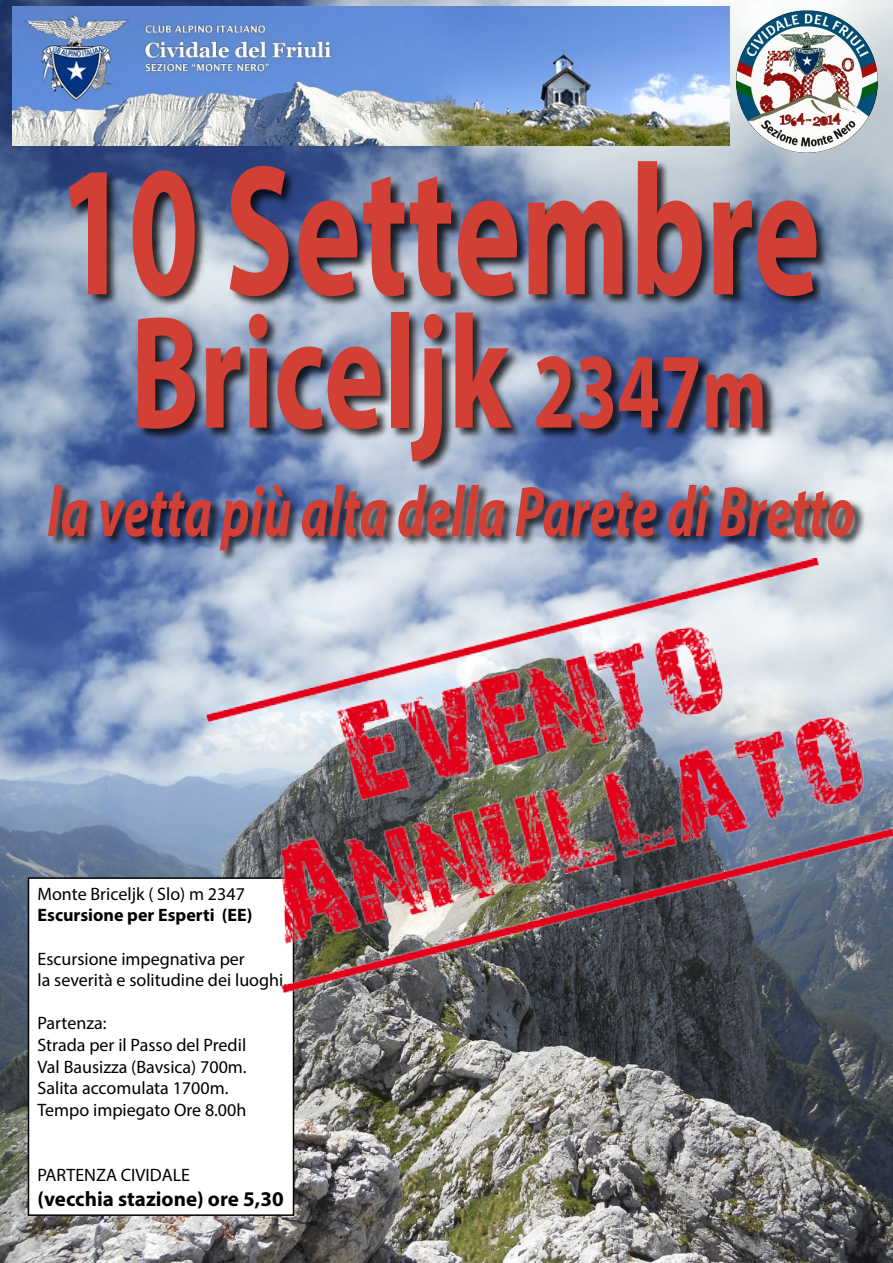
<style>
.page{position:relative;width:893px;height:1263px;background:#fff}
.page>*{position:absolute;margin:0;border:0;box-sizing:border-box;transform-origin:0 0}
.t1{font:700 187.5px "Myriad Pro";color:#d13f35;scale:.68 1}
.t2{font:700 162px "Myriad Pro";color:#d13f35;scale:.7 1}
.t3{font:italic 700 72px "Myriad Pro";color:#d13f35;scale:.7 1}
.t4{font:700 21px "Myriad Pro";color:#000}
.t5{font:18px/21.6px "Myriad Pro";color:#000}
.t6{font:700 18px "Myriad Pro";color:#000}
.s1{font-size:108px}
</style>
<div class="page">
<img style="left:0;top:0;width:893px;height:1263px">
<img style="left:128px;top:390px;width:655px;height:82px">
<img style="left:836px;top:3px;width:42px;height:149px">
<img style="left:0;top:0;width:836px;height:390px">
<img style="left:44px;top:472px;width:826px;height:98px">
<div style="left:28px;top:877px;width:266px;height:339px;background:#fff;border:2px solid #000"></div>
<img style="left:205px;top:559px;width:688px;height:434px">
<h1 class="t1" style="left:58px;top:109px;width:1122px">10 Settembre</h1>
<h2 class="t2" style="left:130px;top:267px;width:911px">Briceljk <span class="s1">2347m</span></h2>
<h3 class="t3" style="left:47px;top:465px;width:1155px">la vetta più alta della Parete di Bretto</h3>
<p class="t5" style="left:38px;top:882px;width:209px">Monte Briceljk ( Slo) m 2347</p>
<p class="t6" style="left:38px;top:903px;width:216px">Escursione per Esperti (EE)</p>
<p class="t5" style="left:38px;top:947px;width:251px">Escursione impegnativa per<br>la severità e solitudine dei luoghi.</p>
<p class="t5" style="left:38px;top:1012px;width:211px">Partenza:<br>Strada per il Passo del Predil<br>Val Bausizza (Bavsica) 700m.<br>Salita accomulata 1700m.<br>Tempo impiegato Ore 8.00h</p>
<p class="t5" style="left:38px;top:1163px;width:154px">PARTENZA CIVIDALE</p>
<p class="t4" style="left:38px;top:1185px;width:248px">(vecchia stazione) ore 5,30</p>
</div>
